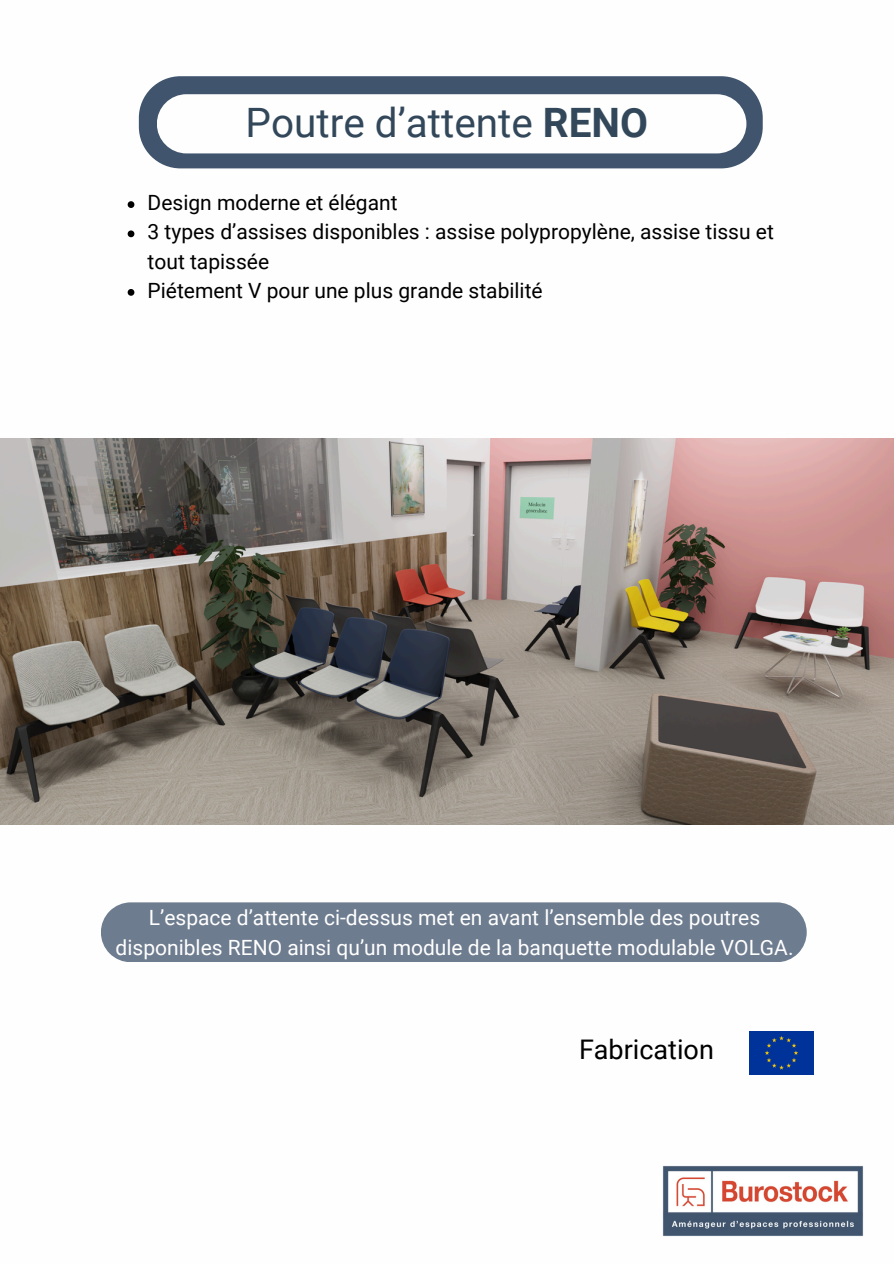
<style>
.page{position:relative;width:894px;height:1264px;background:#fff}
.page>*{position:absolute;margin:0;border:0;box-sizing:border-box;transform-origin:0 0}
.t1{font:40.5px "Roboto";color:#33475b}
.t2{font:27px "Roboto";color:#000}
.t3{font:21px/29.2px "Roboto";color:#000}
.t4{font:21px/29.2px "Roboto";color:#fff;text-align:center}
.s1{font-weight:700}
</style>
<div class="page">
<img style="left:662px;top:1165px;width:200px;height:71px">
<img style="left:749px;top:1031px;width:63px;height:43px">
<svg style="left:139px;top:76px;width:623px;height:92px;background:#4f6178"></svg>
<div style="left:157px;top:94px;width:589px;height:59px;background:#fdfefd;border-radius:30px"></div>
<img style="left:0;top:439px;width:893px;height:385px">
<svg style="left:128px;top:201px;width:6px;height:7px"></svg>
<svg style="left:128px;top:230px;width:6px;height:7px"></svg>
<svg style="left:128px;top:289px;width:6px;height:7px"></svg>
<div style="left:101px;top:902px;width:705px;height:60px;background:#6e7c8f"></div>
<p class="t1" style="left:245px;top:100px;width:404px">Poutre d’attente <span class="s1">RENO</span></p>
<p class="t3" style="left:147px;top:188px;width:251px">Design moderne et élégant</p>
<h2 class="t3" style="left:147px;top:218px;width:627px">3 types d’assises disponibles : assise polypropylène, assise tissu et tout tapissée</h2>
<p class="t3" style="left:147px;top:276px;width:396px">Piétement V pour une plus grande stabilité</p>
<p class="t4" style="left:116px;top:903px;width:679px">L’espace d’attente ci-dessus met en avant l’ensemble des poutres disponibles RENO ainsi qu’un module de la banquette modulable VOLGA.</p>
<p class="t2" style="left:579px;top:1034px;width:136px">Fabrication</p>
</div>
